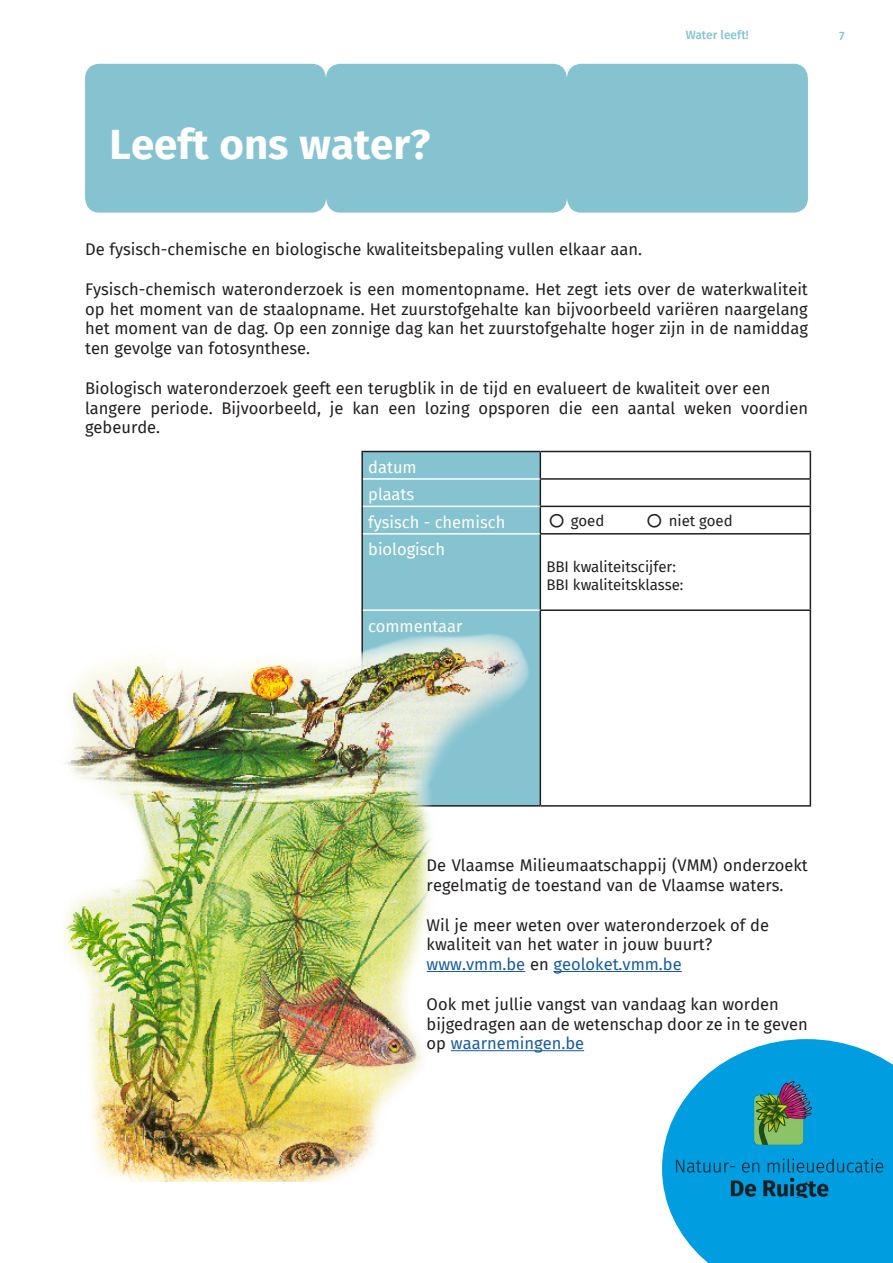
<style>
.page{position:relative;width:893px;height:1263px;background:#fff}
.page>*{position:absolute;margin:0;border:0;box-sizing:border-box;transform-origin:0 0}
.Normaal{font:700 42px "Fira Sans";color:#fff}
.Normaal-2{font:16.5px/19.8px "Fira Sans";color:#231f20}
.t1{font:16.5px "Fira Sans";color:#fff}
.Normaal-3{font:16.5px "Fira Sans";color:#175d9e}
.t2{font:15px "Fira Sans";color:#231f20}
.t3{font:500 12px "Fira Sans";color:#85c3d0}
.s1{color:#231f20}
.s2{color:#175d9e}
</style>
<div class="page">
<svg style="left:662px;top:1039px;width:231px;height:224px;fill:#009de0"></svg>
<img style="left:674px;top:1082px;width:209px;height:115px">
<div style="left:85px;top:64px;width:723px;height:149px;background:#85c3d0"></div>
<div style="left:363px;top:452px;width:177px;height:353px;background:#85c3d0"></div>
<hr style="left:361px;top:451px;width:179px;height:1px;background:#231f20">
<hr style="left:361px;top:452px;width:2px;height:27px;background:#231f20">
<hr style="left:540px;top:451px;width:271px;height:1px;background:#231f20">
<hr style="left:361px;top:479px;width:2px;height:27px;background:#231f20">
<hr style="left:540px;top:478px;width:271px;height:2px;background:#231f20">
<hr style="left:361px;top:506px;width:2px;height:28px;background:#231f20">
<hr style="left:540px;top:506px;width:271px;height:1px;background:#231f20">
<svg style="left:540px;top:452px;width:1px;height:81px"></svg>
<svg style="left:810px;top:452px;width:1px;height:81px"></svg>
<hr style="left:361px;top:534px;width:2px;height:76px;background:#231f20">
<hr style="left:540px;top:533px;width:271px;height:1px;background:#231f20">
<hr style="left:540px;top:534px;width:1px;height:75px;background:#231f20">
<hr style="left:810px;top:534px;width:1px;height:75px;background:#231f20">
<hr style="left:361px;top:610px;width:2px;height:195px;background:#231f20">
<hr style="left:540px;top:609px;width:271px;height:2px;background:#231f20">
<hr style="left:540px;top:611px;width:1px;height:194px;background:#231f20">
<hr style="left:810px;top:611px;width:1px;height:194px;background:#231f20">
<hr style="left:361px;top:805px;width:179px;height:2px;background:#231f20">
<hr style="left:540px;top:805px;width:271px;height:2px;background:#231f20">
<hr style="left:363px;top:478px;width:177px;height:2px;background:#fff">
<hr style="left:363px;top:506px;width:177px;height:1px;background:#fff">
<hr style="left:363px;top:533px;width:177px;height:1px;background:#fff">
<hr style="left:363px;top:609px;width:177px;height:2px;background:#fff">
<img style="left:63px;top:624px;width:467px;height:557px">
<hr style="left:427px;top:971px;width:98px;height:1px;background:#175d9e">
<hr style="left:553px;top:971px;width:129px;height:1px;background:#175d9e">
<hr style="left:451px;top:1050px;width:133px;height:1px;background:#175d9e">
<p class="Normaal" style="left:110px;top:109px;width:322px">Leeft ons water?</p>
<p class="t3" style="left:686px;top:25px;width:65px">Water leeft!</p>
<p class="t3" style="left:839px;top:26px;width:7px">7</p>
<p class="Normaal-2" style="left:85px;top:239px;width:559px">De fysisch-chemische en biologische kwaliteitsbepaling vullen elkaar aan.</p>
<p class="Normaal-2" style="left:85px;top:279px;width:724px;text-align:justify">Fysisch-chemisch wateronderzoek is een momentopname. Het zegt iets over de waterkwaliteit op het moment van de staalopname. Het zuurstofgehalte kan bijvoorbeeld variëren naargelang het moment van de dag. Op een zonnige dag kan het zuurstofgehalte hoger zijn in de namiddag ten gevolge van fotosynthese.</p>
<p class="Normaal-2" style="left:85px;top:378px;width:687px">Biologisch wateronderzoek geeft een terugblik in de tijd en evalueert de kwaliteit over een</p>
<p class="Normaal-2" style="left:85px;top:398px;width:724px">langere periode. Bijvoorbeeld, je kan een lozing opsporen die een aantal weken voordien gebeurde.</p>
<p class="t1" style="left:368px;top:455px;width:50px">datum</p>
<p class="t1" style="left:368px;top:482px;width:48px">plaats</p>
<p class="t1" style="left:368px;top:510px;width:139px">fysisch - chemisch</p>
<p class="t2" style="left:571px;top:510px;width:35px">goed</p>
<p class="t2" style="left:669px;top:510px;width:66px">niet goed</p>
<p class="t1" style="left:368px;top:537px;width:78px">biologisch</p>
<p class="t2" style="left:546px;top:555px;width:131px">BBI kwaliteitscijfer:</p>
<p class="t2" style="left:546px;top:573px;width:139px">BBI kwaliteitsklasse:</p>
<p class="t1" style="left:368px;top:613px;width:96px">commentaar</p>
<p class="Normaal-2" style="left:427px;top:855px;width:383px">De Vlaamse Milieumaatschappij (VMM) onderzoekt regelmatig de toestand van de Vlaamse waters.</p>
<p class="Normaal-2" style="left:427px;top:914px;width:344px">Wil je meer weten over wateronderzoek of de</p>
<p class="Normaal-2" style="left:427px;top:934px;width:287px">kwaliteit van het water in jouw buurt?</p>
<p class="Normaal-3" style="left:427px;top:952px;width:257px">www.vmm.be <span class="s1">en</span> geoloket.vmm.be</p>
<p class="Normaal-2" style="left:427px;top:994px;width:354px">Ook met jullie vangst van vandaag kan worden</p>
<p class="Normaal-2" style="left:427px;top:1013px;width:383px">bijgedragen aan de wetenschap door ze in te geven op <span class="s2">waarnemingen.be</span></p>
</div>
